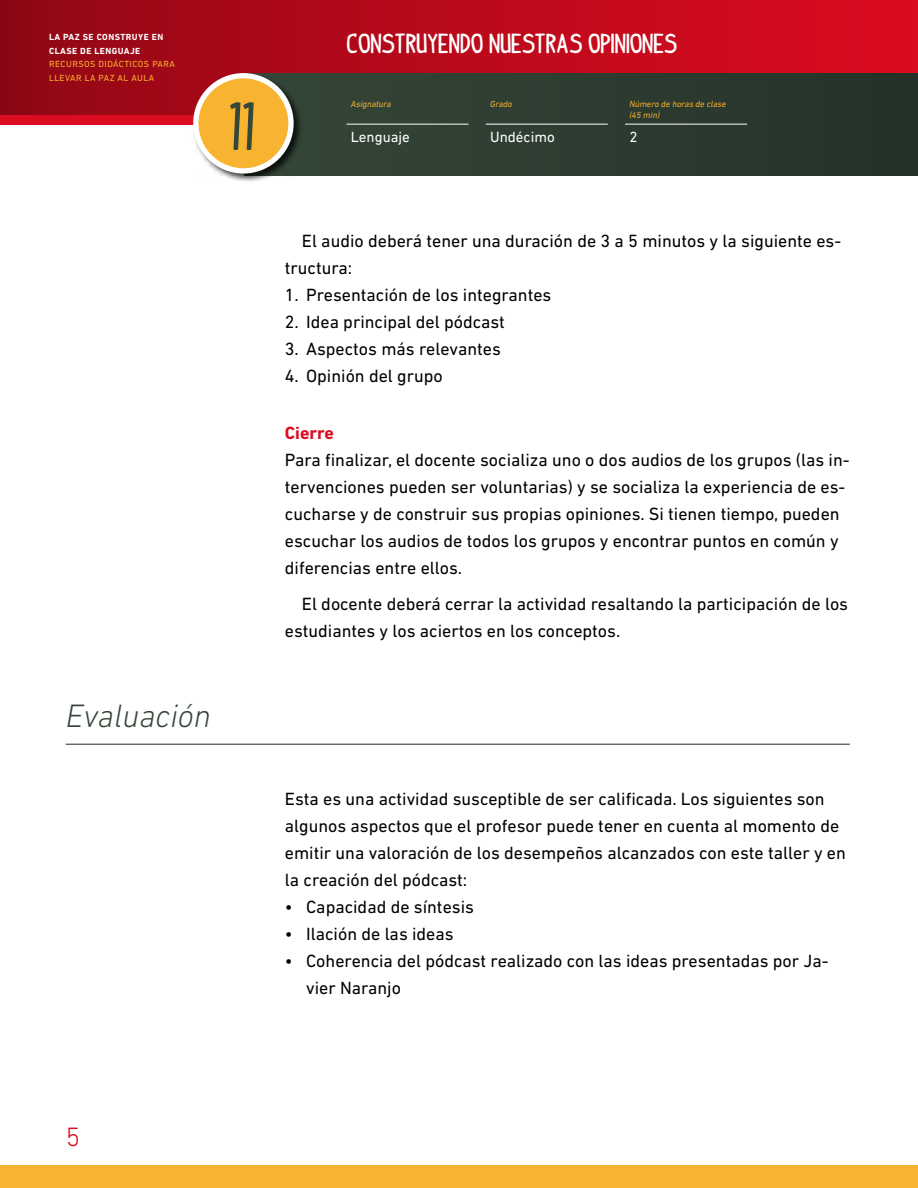
<style>
.page{position:relative;width:918px;height:1188px;background:#fff}
.page>*{position:absolute;margin:0;border:0;box-sizing:border-box;transform-origin:0 0}
.t1{font:700 51.9px "indypimp";color:#354739}
.t0{font:italic 300 33px "DIN Next LT Pro";color:#354739}
.t2{font:300 27px "DIN Next LT Pro";color:#dc0c20}
.t3{font:700 21.15px "indypimp";color:#fff}
.P1{font:18px/27px "DIN Next LT Pro";color:#000}
.P2{font:18px/27px "DIN Next LT Pro";color:#000}
.t2-2{font:700 18px "DIN Next LT Pro";color:#dc0c20}
.t4{font:15px "DIN Next LT Pro";color:#fff}
.t5{font:italic 9px/10.8px "DIN Next LT Pro";color:#f8b330}
.t6{font:9px/13.5px "DIN Next LT Pro";letter-spacing:.05em;color:#f8b330}
.t7{font:700 9px/13.5px "DIN Next LT Pro";letter-spacing:.05em;color:#fff}
</style>
<div class="page">
<div style="left:0;top:0;width:918px;height:115px;background:linear-gradient(to right,#920715,#de0b20)"></div>
<div style="left:0;top:1165px;width:918px;height:23px;background:#f8b330"></div>
<div style="left:243px;top:73px;width:675px;height:102px;background:#2d3c30"></div>
<hr style="left:347px;top:124px;width:122px;height:1px;background:#fff">
<hr style="left:486px;top:124px;width:122px;height:1px;background:#fff">
<hr style="left:625px;top:124px;width:122px;height:1px;background:#fff">
<div style="left:192px;top:71px;width:111px;height:112px;background:#000;opacity:.75"></div>
<div style="left:196px;top:76px;width:95px;height:95px;background:#f8b330;border-radius:50%"></div>
<div style="left:193px;top:73px;width:101px;height:101px;border:5px solid #fff;border-radius:50%"></div>
<hr style="left:66px;top:744px;width:784px;height:1px;background:#354739">
<p class="t7" style="left:49px;top:31px;width:116px">LA PAZ SE CONSTRUYE EN<br>CLASE DE LENGUAJE</p>
<p class="t6" style="left:49px;top:58px;width:127px">RECURSOS DIDÁCTICOS PARA<br>LLEVAR LA PAZ AL AULA</p>
<h1 class="t1" style="left:230px;top:102px;width:28px">11</h1>
<p class="t3" style="left:347px;top:34px;width:332px">CONSTRUYENDO NUESTRAS OPINIONES</p>
<p class="t5" style="left:351px;top:99px;width:42px">Asignatura</p>
<p class="t4" style="left:351px;top:128px;width:61px">Lenguaje</p>
<p class="t5" style="left:490px;top:99px;width:24px">Grado</p>
<p class="t4" style="left:490px;top:128px;width:66px">Undécimo</p>
<p class="t5" style="left:629px;top:99px;width:98px">Número de horas de clase (45 min)</p>
<p class="t4" style="left:629px;top:128px;width:10px">2</p>
<p class="t0" style="left:66px;top:697px;width:147px">Evaluación</p>
<p class="P2" style="left:285px;top:228px;width:558px;text-indent:17px">El audio deberá tener una duración de 3 a 5 minutos y la siguiente es&shy;tructura:</p>
<p class="P1" style="left:285px;top:282px;width:268px">1. Presentación de los integrantes</p>
<p class="P1" style="left:285px;top:309px;width:222px">2. Idea principal del pódcast</p>
<p class="P1" style="left:285px;top:336px;width:218px">3. Aspectos más relevantes</p>
<p class="P1" style="left:285px;top:363px;width:159px">4. Opinión del grupo</p>
<p class="t2-2" style="left:285px;top:423px;width:51px">Cierre</p>
<p class="P1" style="left:285px;top:447px;width:566px">Para finalizar, el docente socializa uno o dos audios de los grupos (las in&shy;tervenciones pueden ser voluntarias) y se socializa la experiencia de es&shy;cucharse y de construir sus propias opiniones. Si tienen tiempo, pueden escuchar los audios de todos los grupos y encontrar puntos en común y diferencias entre ellos.</p>
<p class="P2" style="left:285px;top:590px;width:565px;text-indent:17px">El docente deberá cerrar la actividad resaltando la participación de los estudiantes y los aciertos en los conceptos.</p>
<p class="P1" style="left:285px;top:785px;width:563px">Esta es una actividad susceptible de ser calificada. Los siguientes son algunos aspectos que el profesor puede tener en cuenta al momento de emitir una valoración de los desempeños alcanzados con este taller y en la creación del pódcast:</p>
<p class="P1" style="left:285px;top:893px;width:191px">• Capacidad de síntesis</p>
<p class="P1" style="left:285px;top:920px;width:170px">• Ilación de las ideas</p>
<p class="P1" style="left:306px;top:947px;width:524px;text-indent:-21px">• Coherencia del pódcast realizado con las ideas presentadas por Ja&shy;vier Naranjo</p>
<h3 class="t2" style="left:66px;top:1121px;width:16px">5</h3>
</div>
